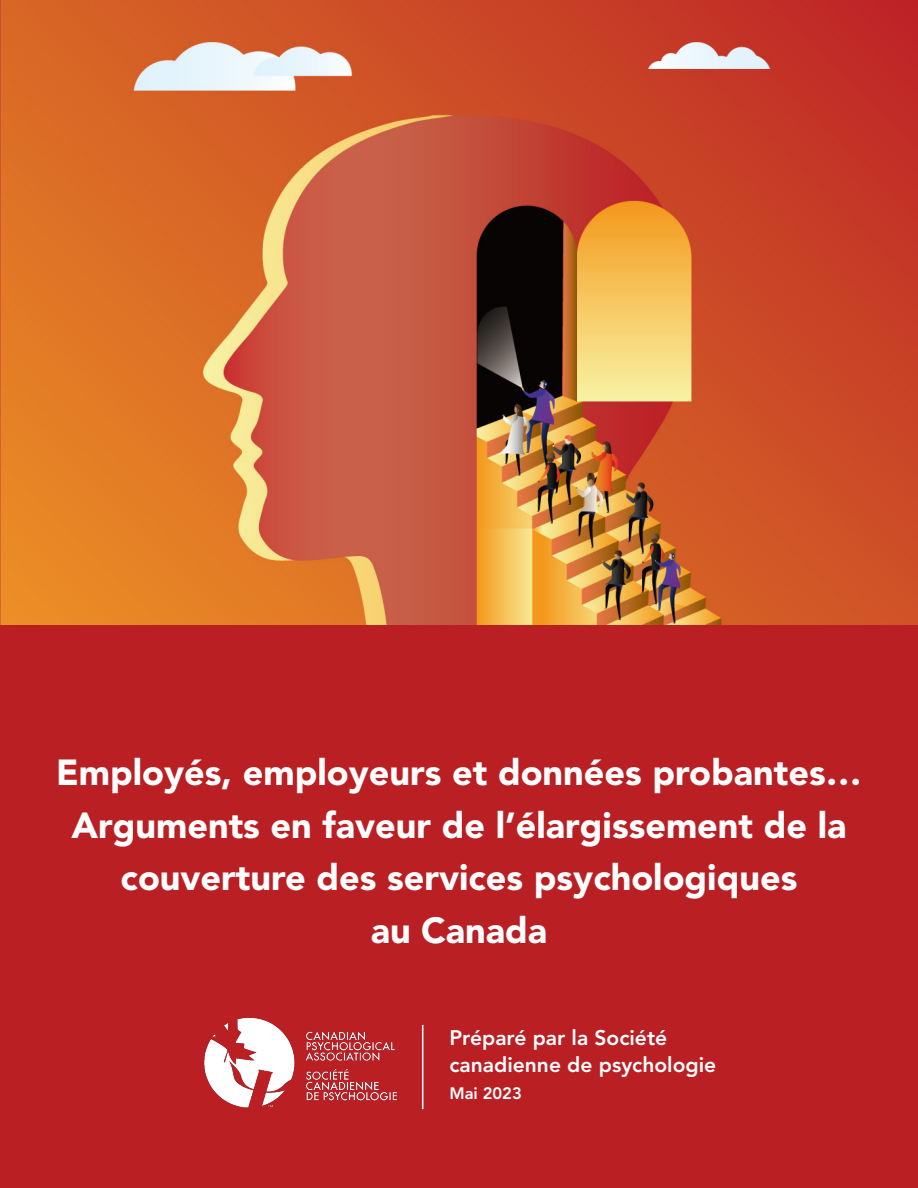
<style>
.page{position:relative;width:918px;height:1188px;background:#ba1f24}
.page>*{position:absolute;margin:0;border:0;box-sizing:border-box;transform-origin:0 0}
.H1{font:900 36px/52.5px "Avenir LT Std";color:#fff;text-align:center}
.Subheading_Title_Pag{font:800 21px/27px "Avenir LT Std";color:#fff}
.Subheading_Title_Pag-2{font:800 16.5px "Avenir LT Std";color:#fff}
</style>
<div class="page">
<img style="left:0;top:0;width:918px;height:624px">
<img style="left:204px;top:1017px;width:194px;height:91px">
<hr style="left:422px;top:1025px;width:1px;height:84px;background:#fff">
<p class="H1" style="left:56px;top:746px;width:807px">Employés, employeurs et données probantes…</p>
<p class="H1" style="left:71px;top:799px;width:777px">Arguments en faveur de l’élargissement de la couverture des services psychologiques<br>au Canada</p>
<p class="Subheading_Title_Pag" style="left:449px;top:1024px;width:268px">Préparé par la Société canadienne de psychologie</p>
<p class="Subheading_Title_Pag-2" style="left:449px;top:1084px;width:74px">Mai 2023</p>
</div>
